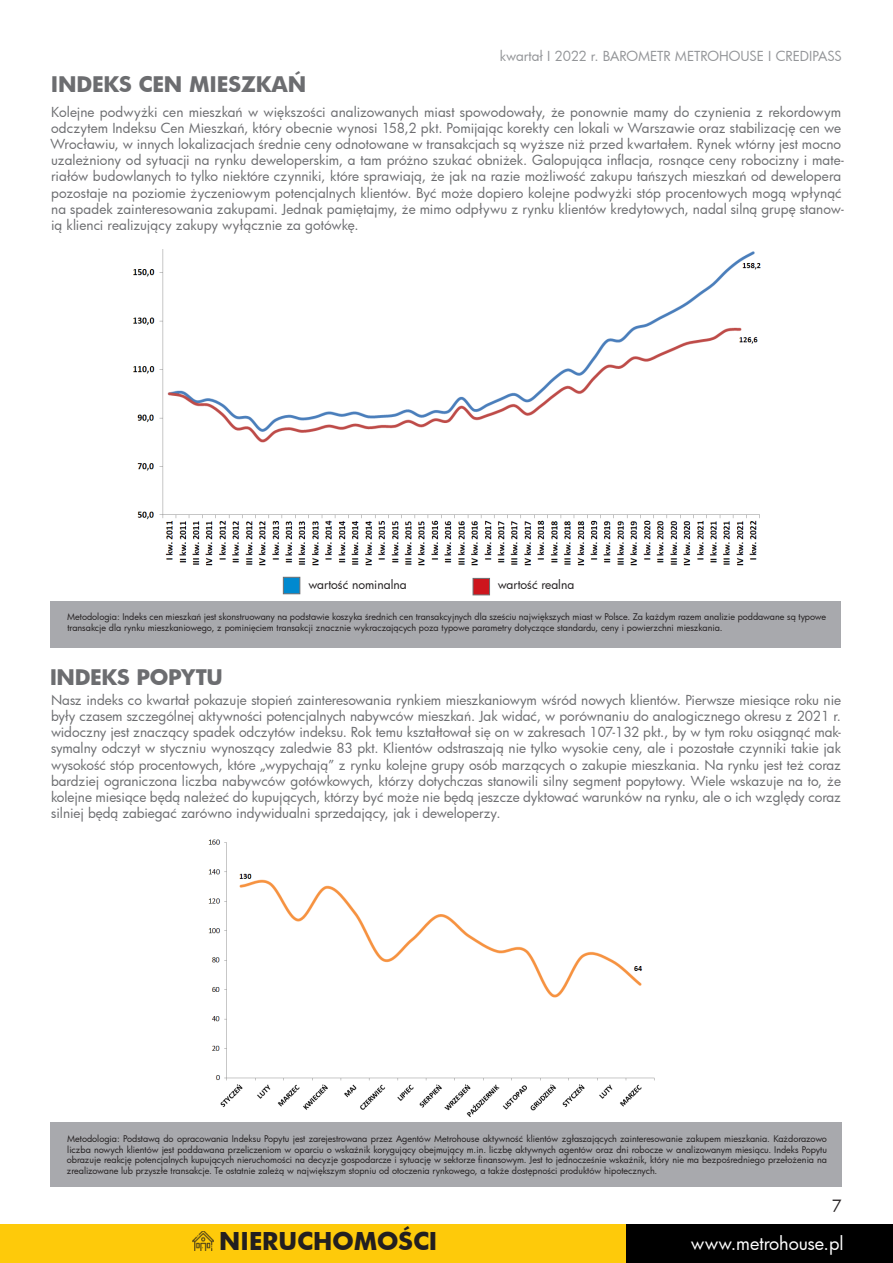
<style>
.page{position:relative;width:893px;height:1263px;background:#fff}
.page>*{position:absolute;margin:0;border:0;box-sizing:border-box;transform-origin:0 0}
.t1{font:700 24px "Futura";color:#231f20}
.t2{font:700 21px "Futura";letter-spacing:-.01em;color:#6c6d70}
.t3{font:18px "Futura";letter-spacing:-.005em;color:#fff}
.t4{font:16.5px "Futura";color:#231f20}
.t5{font:13.5px/16.2px "Futura";color:#6c6d70}
.t6{font:13.5px "Futura";color:#939598}
.t7{font:12px "Futura";color:#231f20}
.t8{font:9px/10.5px "Futura";color:#231f20;text-align:justify}
</style>
<div class="page">
<div style="left:0;top:1225px;width:645px;height:38px;background:#feca0a"></div>
<div style="left:626px;top:1225px;width:267px;height:38px;background:#000"></div>
<img style="left:208px;top:839px;width:447px;height:278px">
<div style="left:50px;top:1122px;width:792px;height:65px;background:#a8a9ad"></div>
<div style="left:50px;top:602px;width:791px;height:46px;background:#a8a9ad"></div>
<img style="left:133px;top:250px;width:628px;height:316px">
<img style="left:193px;top:1232px;width:20px;height:19px">
<div style="left:283px;top:577px;width:17px;height:17px;background:#0089cf;border:1px solid #6c6d70"></div>
<div style="left:473px;top:578px;width:17px;height:17px;background:#cd151d;border:1px solid #6c6d70"></div>
<p class="t6" style="left:500px;top:47px;width:343px">kwartał I 2022 r. BAROMETR METROHOUSE I CREDIPASS</p>
<h2 class="t2" style="left:51px;top:69px;width:257px">INDEKS CEN MIESZKAŃ</h2>
<p class="t5" style="left:50px;top:103px;width:795px">Kolejne podwyżki cen mieszkań w większości analizowanych miast spowodowały, że ponownie mamy do czynienia z rekordowym odczytem Indeksu Cen Mieszkań, który obecnie wynosi 158,2 pkt. Pomijając korekty cen lokali w Warszawie oraz stabilizację cen we Wrocławiu, w innych lokalizacjach średnie ceny odnotowane w transakcjach są wyższe niż przed kwartałem. Rynek wtórny jest mocno uzależniony od sytuacji na rynku deweloperskim, a tam próżno szukać obniżek. Galopująca inflacja, rosnące ceny robocizny i mate&shy;riałów budowlanych to tylko niektóre czynniki, które sprawiają, że jak na razie możliwość zakupu tańszych mieszkań od dewelopera pozostaje na poziomie życzeniowym potencjalnych klientów. Być może dopiero kolejne podwyżki stóp procentowych mogą wpłynąć na spadek zainteresowania zakupami. Jednak pamiętajmy, że mimo odpływu z rynku klientów kredytowych, nadal silną grupę stanow&shy;ią klienci realizujący zakupy wyłącznie za gotówkę.</p>
<p class="t7" style="left:308px;top:576px;width:100px">wartość nominalna</p>
<p class="t7" style="left:498px;top:576px;width:78px">wartość realna</p>
<p class="t8" style="left:67px;top:611px;width:760px">Metodologia: Indeks cen mieszkań jest skonstruowany na podstawie koszyka średnich cen transakcyjnych dla sześciu największych miast w Polsce. Za każdym razem analizie poddawane są typowe transakcje dla rynku mieszkaniowego, z pominięciem transakcji znacznie wykraczających poza typowe parametry dotyczące standardu, ceny i powierzchni mieszkania.</p>
<h2 class="t2" style="left:50px;top:662px;width:174px">INDEKS POPYTU</h2>
<p class="t5" style="left:51px;top:691px;width:792px;text-align:justify">Nasz indeks co kwartał pokazuje stopień zainteresowania rynkiem mieszkaniowym wśród nowych klientów. Pierwsze miesiące roku nie były czasem szczególnej aktywności potencjalnych nabywców mieszkań. Jak widać, w porównaniu do analogicznego okresu z 2021 r. widoczny jest znaczący spadek odczytów indeksu. Rok temu kształtował się on w zakresach 107-132 pkt., by w tym roku osiągnąć mak&shy;symalny odczyt w styczniu wynoszący zaledwie 83 pkt. Klientów odstraszają nie tylko wysokie ceny, ale i pozostałe czynniki takie jak wysokość stóp procentowych, które „wypychają” z rynku kolejne grupy osób marzących o zakupie mieszkania. Na rynku jest też coraz bardziej ograniczona liczba nabywców gotówkowych, którzy dotychczas stanowili silny segment popytowy. Wiele wskazuje na to, że kolejne miesiące będą należeć do kupujących, którzy być może nie będą jeszcze dyktować warunków na rynku, ale o ich względy coraz silniej będą zabiegać zarówno indywidualni sprzedający, jak i deweloperzy.</p>
<p class="t8" style="left:67px;top:1134px;width:762px">Metodologia: Podstawą do opracowania Indeksu Popytu jest zarejestrowana przez Agentów Metrohouse aktywność klientów zgłaszających zainteresowanie zakupem mieszkania. Każdorazowo liczba nowych klientów jest poddawana przeliczeniom w oparciu o wskaźnik korygujący obejmujący m.in. liczbę aktywnych agentów oraz dni robocze w analizowanym miesiącu. Indeks Popytu obrazuje reakcję potencjalnych kupujących nieruchomości na decyzje gospodarcze i sytuację w sektorze finansowym. Jest to jednocześnie wskaźnik, który nie ma bezpośredniego przełożenia na zrealizowane lub przyszłe transakcje. Te ostatnie zależą w największym stopniu od otoczenia rynkowego, a także dostępności produktów hipotecznych.</p>
<h1 class="t1" style="left:219px;top:1224px;width:219px">NIERUCHOMOŚCI</h1>
<p class="t4" style="left:832px;top:1195px;width:12px">7</p>
<h3 class="t3" style="left:691px;top:1231px;width:154px">www.metrohouse.pl</h3>
</div>
